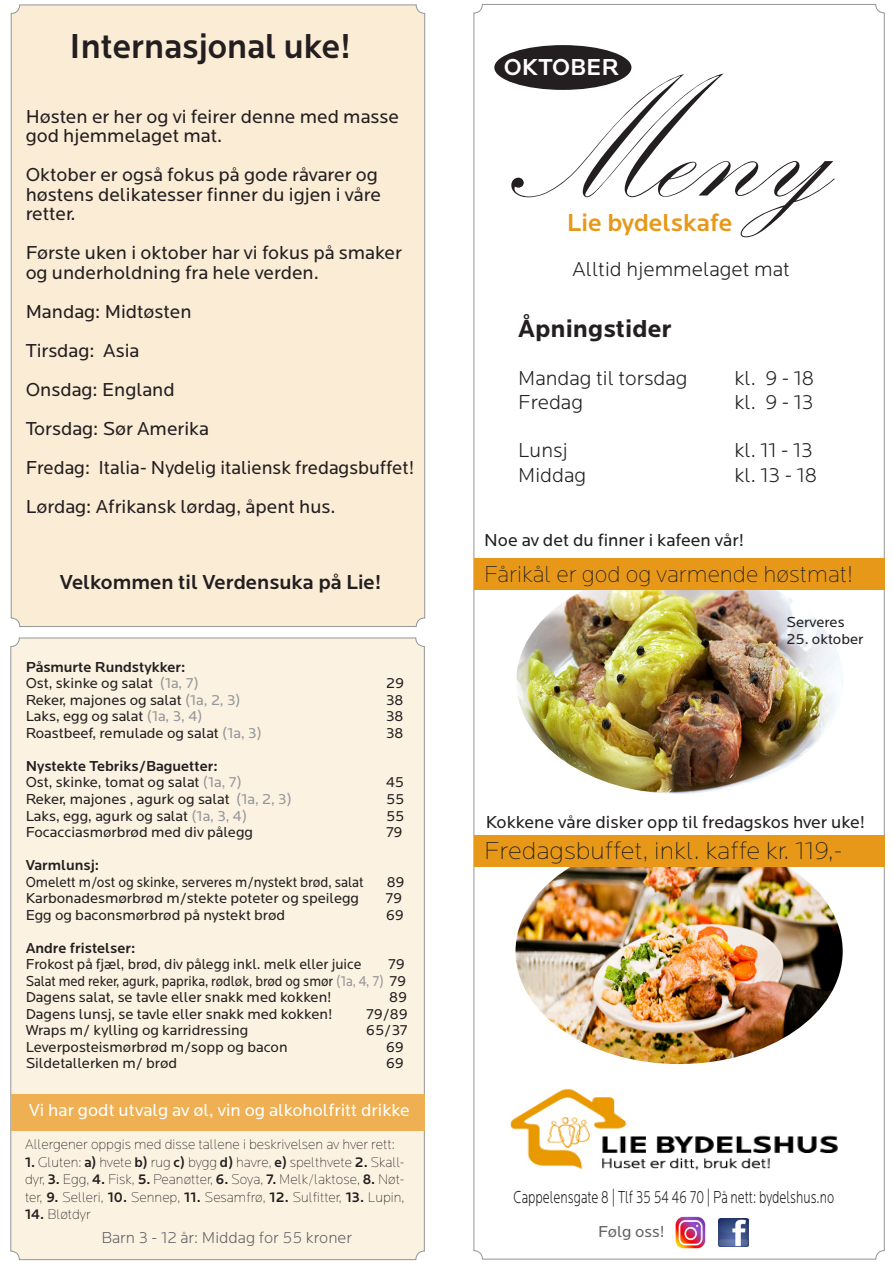
<style>
.page{position:relative;width:893px;height:1263px;background:#fff}
.page>*{position:absolute;margin:0;border:0;box-sizing:border-box;transform-origin:0 0}
.t1{font:181.2px "Kunstler Script";color:#231f20}
.t2{font:500 36px "Locator";color:#231f20;scale:.96 1}
.t3{font:200 25.5px "Locator";color:#231f20;scale:1.04 1}
.t4{font:500 25.5px "Locator";color:#e89818}
.t5{font:700 25.5px "Locator";color:#231f20}
.t6{font:200 24px "Locator";color:#231f20}
.t7{font:500 24px "Locator";color:#fff}
.t8{font:300 21px "Locator";color:#231f20}
.t9{font:500 21px "Locator";color:#231f20}
.t10{font:19.5px/39px "Locator";color:#231f20}
.t11{font:18px "Locator";color:#231f20}
.t12{font:300 18px "Locator";color:#231f20;scale:.72 1}
.t13{font:18px "Locator";color:#fff}
.t14{font:300 16.5px "Locator";color:#636366}
.t15{font:16.5px "Locator";color:#636366}
.t16{font:15px/16.5px "Locator";color:#231f20;text-align:justify}
.t17{font:500 15px/16.5px "Locator";color:#231f20}
.t18{font:15px "Locator";color:#231f20;scale:.91 1}
.t19{font:15px "Locator";color:#231f20;scale:.96 1}
.t20{font:200 14.55px/17.4px "Locator";color:#231f20;text-align:justify}
.s1{font-weight:400}
.s2{font-weight:400;color:#939598}
.s3{color:#939598}
.s4{font-weight:500}
</style>
<div class="page">
<div style="left:11px;top:638px;width:413px;height:621px;background:#fcf2e2;border-radius:9px"></div>
<div style="left:11px;top:1094px;width:413px;height:36px;background:#efaf53"></div>
<div style="left:494px;top:45px;width:137px;height:45px;background:#231f20;border-radius:50%"></div>
<img style="left:718px;top:1218px;width:31px;height:28px">
<img style="left:675px;top:1216px;width:31px;height:33px">
<img style="left:510px;top:1088px;width:328px;height:82px">
<div style="left:11px;top:5px;width:414px;height:621px;background:#fbecd6;border-radius:9px"></div>
<img style="left:516px;top:590px;width:327px;height:204px">
<div style="left:475px;top:558px;width:410px;height:32px;background:#e89818"></div>
<img style="left:515px;top:866px;width:328px;height:198px">
<div style="left:475px;top:835px;width:410px;height:31px;background:#e89818"></div>
<h2 class="t2" style="left:70px;top:26px;width:295px">Internasjonal uke!</h2>
<h3 class="t10" style="left:26px;top:107px;width:375px;line-height:19.5px">Høsten er her og vi feirer denne med masse god hjemmelaget mat.</h3>
<h3 class="t10" style="left:26px;top:165px;width:357px;line-height:19.5px">Oktober er også fokus på gode råvarer og høstens delikatesser finner du igjen i våre retter.</h3>
<h3 class="t10" style="left:26px;top:243px;width:378px;line-height:19.5px">Første uken i oktober har vi fokus på smaker og underholdning fra hele verden.</h3>
<h3 class="t10" style="left:26px;top:292px;width:390px">Mandag: Midtøsten<br>Tirsdag: Asia<br>Onsdag: England<br>Torsdag: Sør Amerika<br>Fredag: Italia- Nydelig italiensk fredagsbuffet!<br>Lørdag: Afrikansk lørdag, åpent hus.</h3>
<h3 class="t9" style="left:60px;top:570px;width:323px">Velkommen til Verdensuka på Lie!</h3>
<p class="t17" style="left:26px;top:659px;width:175px">Påsmurte Rundstykker:<br><span class="s1">Ost, skinke og salat</span> <span class="s2">(1a, 7)</span></p>
<p class="t16" style="left:386px;top:676px;width:20px">29</p>
<p class="t16" style="left:26px;top:692px;width:216px">Reker, majones og salat <span class="s3">(1a, 2, 3)</span></p>
<p class="t16" style="left:386px;top:692px;width:19px">38</p>
<p class="t16" style="left:26px;top:709px;width:178px">Laks, egg og salat <span class="s3">(1a, 3, 4)</span></p>
<p class="t16" style="left:386px;top:709px;width:19px">38</p>
<p class="t16" style="left:26px;top:725px;width:238px">Roastbeef, remulade og salat <span class="s3">(1a, 3)</span></p>
<p class="t16" style="left:386px;top:725px;width:19px">38</p>
<p class="t17" style="left:26px;top:758px;width:218px">Nystekte Tebriks/Baguetter:<br><span class="s1">Ost, skinke, tomat og salat</span> <span class="s2">(1a, 7)</span></p>
<p class="t16" style="left:386px;top:775px;width:20px">45</p>
<p class="t16" style="left:26px;top:791px;width:268px">Reker, majones , agurk og salat <span class="s3">(1a, 2, 3)</span></p>
<p class="t16" style="left:386px;top:791px;width:20px">55</p>
<p class="t16" style="left:26px;top:808px;width:223px">Laks, egg, agurk og salat <span class="s3">(1a, 3, 4)</span></p>
<p class="t16" style="left:386px;top:808px;width:20px">55</p>
<p class="t16" style="left:26px;top:824px;width:229px">Focacciasmørbrød med div pålegg</p>
<p class="t16" style="left:386px;top:824px;width:18px">79</p>
<p class="t17" style="left:26px;top:857px;width:75px">Varmlunsj:</p>
<p class="t18" style="left:26px;top:873px;width:373px">Omelett m/ost og skinke, serveres m/nystekt brød, salat</p>
<p class="t16" style="left:387px;top:874px;width:19px">89</p>
<p class="t16" style="left:26px;top:890px;width:335px">Karbonadesmørbrød m/stekte poteter og speilegg</p>
<p class="t16" style="left:386px;top:890px;width:18px">79</p>
<p class="t16" style="left:26px;top:907px;width:261px">Egg og baconsmørbrød på nystekt brød</p>
<p class="t16" style="left:386px;top:907px;width:19px">69</p>
<p class="t17" style="left:26px;top:940px;width:111px">Andre fristelser:</p>
<p class="t19" style="left:26px;top:956px;width:351px">Frokost på fjæl, brød, div pålegg inkl. melk eller juice</p>
<p class="t16" style="left:26px;top:956px;width:382px;text-indent:362px">79<br>Salat med reker, agurk, paprika, rødløk, brød og smør <span class="s3">(1a, 4, 7)</span> 79<br>Dagens salat, se tavle eller snakk med kokken!</p>
<p class="t16" style="left:389px;top:989px;width:19px">89</p>
<p class="t16" style="left:26px;top:1006px;width:308px">Dagens lunsj, se tavle eller snakk med kokken!</p>
<p class="t16" style="left:366px;top:1006px;width:43px">79/89</p>
<p class="t16" style="left:26px;top:1022px;width:224px">Wraps m/ kylling og karridressing</p>
<p class="t16" style="left:366px;top:1022px;width:43px">65/37</p>
<p class="t16" style="left:26px;top:1039px;width:263px">Leverposteismørbrød m/sopp og bacon</p>
<p class="t16" style="left:386px;top:1039px;width:19px">69</p>
<p class="t16" style="left:26px;top:1055px;width:153px">Sildetallerken m/ brød</p>
<p class="t16" style="left:386px;top:1055px;width:19px">69</p>
<p class="t13" style="left:29px;top:1100px;width:382px">Vi har godt utvalg av øl, vin og alkoholfritt drikke</p>
<p class="t20" style="left:25px;top:1136px;width:371px">Allergener oppgis med disse tallene i beskrivelsen av hver rett:</p>
<p class="t20" style="left:25px;top:1154px;width:381px"><span class="s4">1.</span> Gluten: <span class="s4">a)</span> hvete <span class="s4">b)</span> rug <span class="s4">c)</span> bygg <span class="s4">d)</span> havre, <span class="s4">e)</span> spelthvete <span class="s4">2.</span> Skall&shy;dyr, <span class="s4">3.</span> Egg, <span class="s4">4.</span> Fisk, <span class="s4">5.</span> Peanøtter, <span class="s4">6.</span> Soya, <span class="s4">7.</span> Melk/laktose, <span class="s4">8.</span> Nøt&shy;ter, <span class="s4">9.</span> Selleri, <span class="s4">10.</span> Sennep, <span class="s4">11.</span> Sesamfrø, <span class="s4">12.</span> Sulfitter, <span class="s4">13.</span> Lupin,</p>
<p class="t20" style="left:25px;top:1206px;width:67px"><span class="s4">14.</span> Bløtdyr</p>
<p class="t14" style="left:101px;top:1229px;width:252px">Barn 3 - 12 år: Middag for 55 kroner</p>
<h3 class="t7" style="left:504px;top:54px;width:117px">OKTOBER</h3>
<h1 class="t1" style="left:507px;top:46px;width:323px">Meny</h1>
<h3 class="t4" style="left:567px;top:208px;width:167px">Lie bydelskafe</h3>
<h3 class="t8" style="left:573px;top:258px;width:219px">Alltid hjemmelaget mat</h3>
<h3 class="t5" style="left:518px;top:314px;width:155px">Åpningstider</h3>
<h3 class="t8" style="left:518px;top:368px;width:171px">Mandag til torsdag</h3>
<h3 class="t8" style="left:734px;top:368px;width:81px">kl. 9 - 18</h3>
<h3 class="t8" style="left:518px;top:392px;width:66px">Fredag</h3>
<h3 class="t8" style="left:734px;top:392px;width:81px">kl. 9 - 13</h3>
<h3 class="t8" style="left:518px;top:440px;width:51px">Lunsj</h3>
<h3 class="t8" style="left:734px;top:440px;width:80px">kl. 11 - 13</h3>
<h3 class="t8" style="left:518px;top:464px;width:69px">Middag</h3>
<h3 class="t8" style="left:734px;top:464px;width:84px">kl. 13 - 18</h3>
<p class="t11" style="left:484px;top:531px;width:261px">Noe av det du finner i kafeen vår!</p>
<h3 class="t6" style="left:484px;top:561px;width:371px">Fårikål er god og varmende høstmat!</h3>
<p class="t16" style="left:786px;top:614px;width:60px">Serveres</p>
<p class="t16" style="left:786px;top:631px;width:78px">25. oktober</p>
<p class="t11" style="left:486px;top:812px;width:381px">Kokkene våre disker opp til fredagskos hver uke!</p>
<h3 class="t3" style="left:484px;top:837px;width:346px">Fredagsbuffet, inkl. kaffe kr. 119,-</h3>
<p class="t12" style="left:513px;top:1188px;width:447px">Cappelensgate 8 | Tlf 35 54 46 70 | På nett: bydelshus.no</p>
<p class="t15" style="left:598px;top:1222px;width:68px">Følg oss!</p>
</div>
